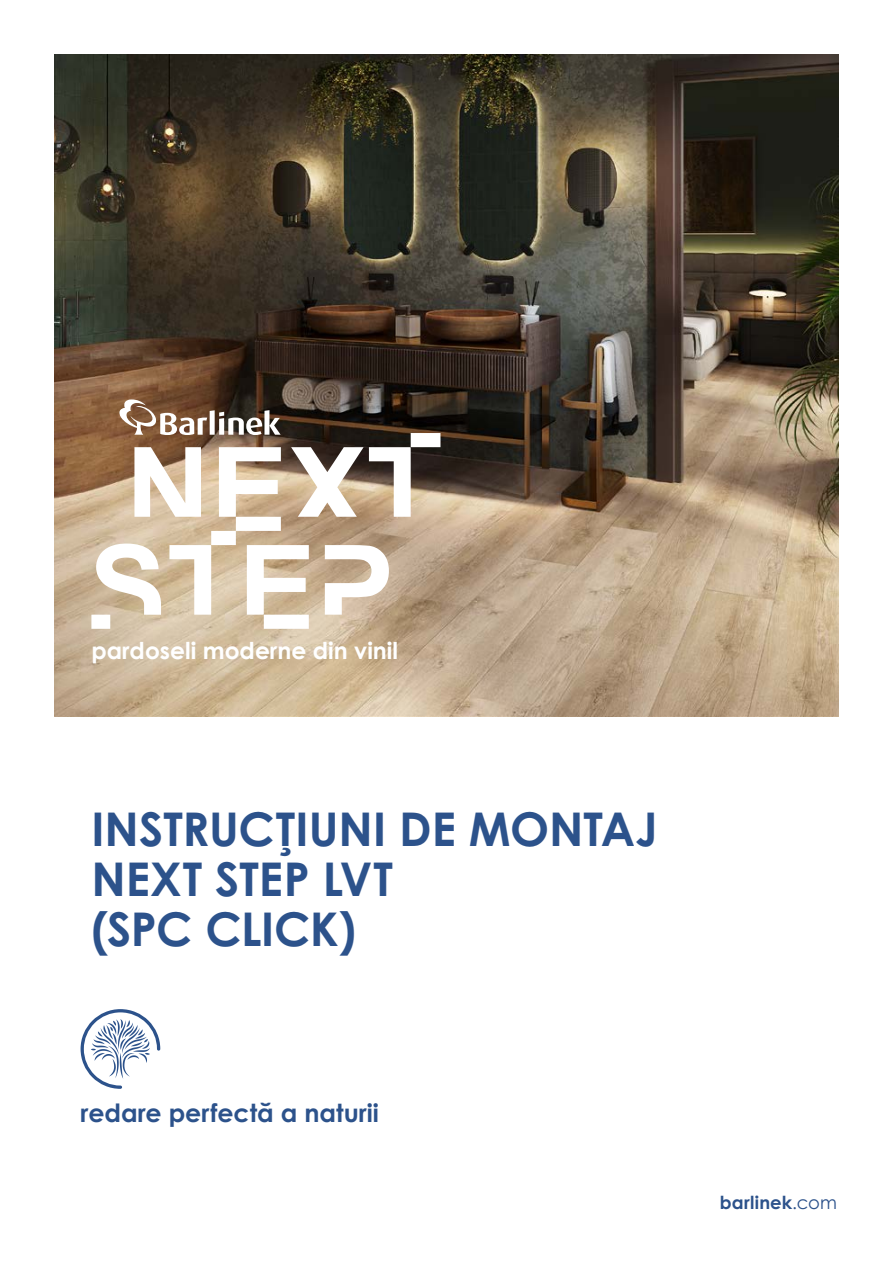
<style>
.page{position:relative;width:893px;height:1263px;background:#fff}
.page>*{position:absolute;margin:0;border:0;box-sizing:border-box;transform-origin:0 0}
.tytulik{font:700 46.5px "Century Gothic Pro";color:#2c528b}
.t1{font:700 25.2px "Century Gothic Pro";color:#2c528b}
.t2{font:700 23.25px "Century Gothic";color:#fff}
.NORMAL_6{font:700 18px "Century Gothic Pro";letter-spacing:.015em;color:#2c528b}
.s1{font-weight:400}
</style>
<div class="page">
<img style="left:54px;top:54px;width:785px;height:662px">
<svg style="left:119px;top:399px;width:162px;height:34px"></svg>
<svg style="left:91px;top:433px;width:349px;height:196px"></svg>
<svg style="left:81px;top:1009px;width:79px;height:80px"></svg>
<p class="t2" style="left:91px;top:633px;width:308px">pardoseli moderne din vinil</p>
<p class="tytulik" style="left:91px;top:800px;width:568px">INSTRUCȚIUNI DE MONTAJ</p>
<p class="tytulik" style="left:91px;top:850px;width:303px">NEXT STEP LVT</p>
<p class="tytulik" style="left:91px;top:900px;width:266px">(SPC CLICK)</p>
<p class="t1" style="left:81px;top:1097px;width:300px">redare perfectă a naturii</p>
<p class="NORMAL_6" style="left:720px;top:1191px;width:119px">barlinek<span class="s1">.com</span></p>
</div>
